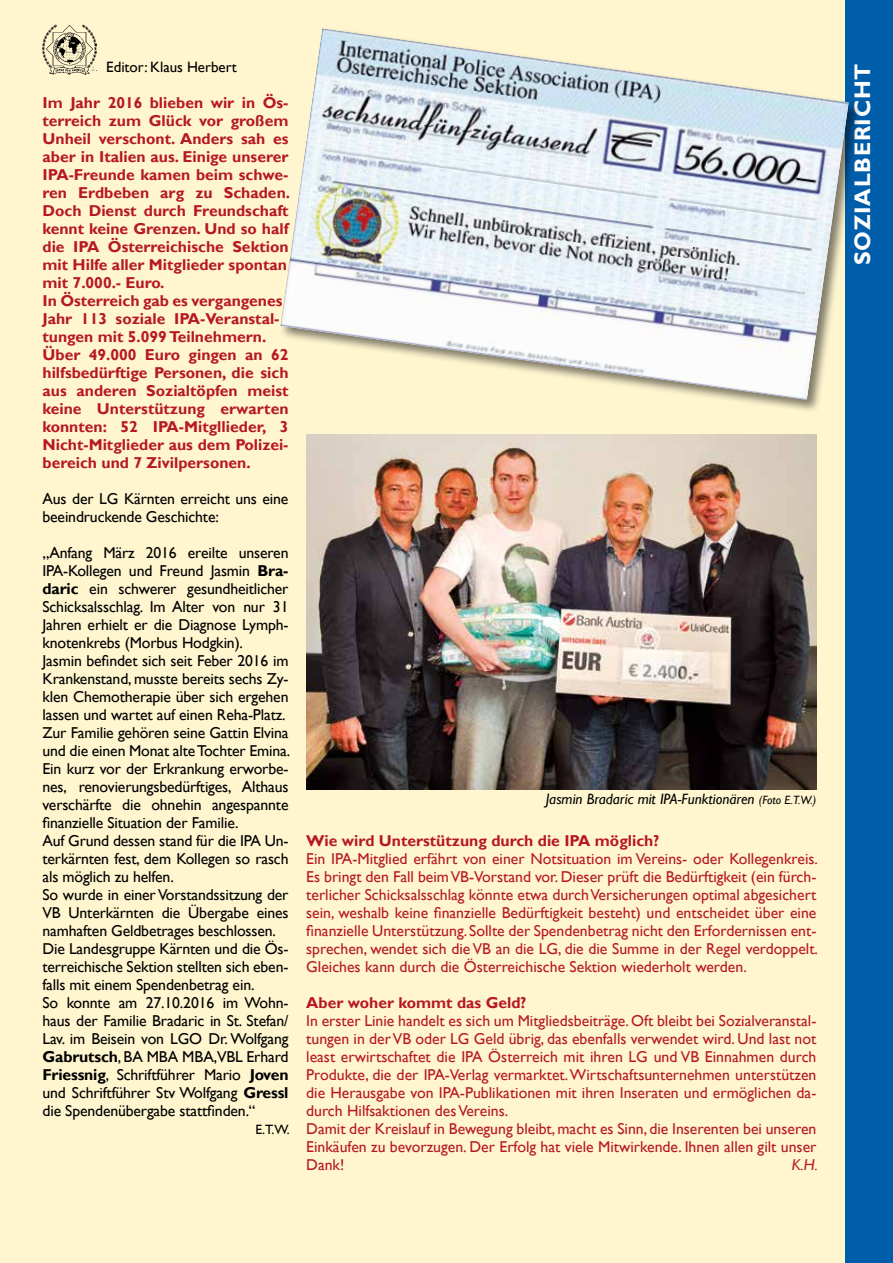
<style>
.page{position:relative;width:893px;height:1263px;background:#fff}
.page>*{position:absolute;margin:0;border:0;box-sizing:border-box;transform-origin:0 0}
.t1{font:700 22.5px "Gill Sans";letter-spacing:.03em;color:#fff}
.t2{font:15.75px/18px "Gill Sans";letter-spacing:-.01em;color:#000}
.t3{font:15.75px/18px "Gill Sans";color:#b71923;text-align:justify}
.t4{font:700 15.75px/18px "Gill Sans";color:#b71923}
.t5{font:italic 15.75px "Gill Sans";color:#b71923}
.t6{font:italic 15px "Gill Sans";color:#000}
.t7{font:15px "Gill Sans";color:#000}
.t8{font:13.5px "Gill Sans";color:#000}
.s1{font-weight:700}
.s2{font-size:12px}
</style>
<div class="page">
<div style="left:842px;top:0;width:51px;height:1263px;background:#005da9"></div>
<div style="left:0;top:0;width:845px;height:1263px;background:#fff6d0"></div>
<img style="left:43px;top:25px;width:53px;height:49px">
<div style="left:279px;top:27px;width:583px;height:386px;background:#000;opacity:.5"></div>
<img style="left:281px;top:29px;width:568px;height:371px">
<img style="left:306px;top:435px;width:510px;height:354px">
<p class="t7" style="left:106px;top:58px;width:132px">Editor: Klaus Herbert</p>
<p class="t4" style="left:43px;top:94px;width:249px">Im Jahr 2016 blieben wir in Ös&shy;terreich zum Glück vor großem<br>Unheil verschont. Anders sah es aber in Italien aus. Einige unserer<br>IPA-Freunde kamen beim schwe&shy;ren Erdbeben arg zu Schaden.<br>Doch Dienst durch Freundschaft kennt keine Grenzen. Und so half die IPA Österreichische Sektion mit Hilfe aller Mitglieder spontan mit 7.000.- Euro.<br>In Österreich gab es vergangenes<br>Jahr 113 soziale IPA-Veranstal&shy;tungen mit 5.099 Teilnehmern.<br>Über 49.000 Euro gingen an 62 hilfsbedürftige Personen, die sich aus anderen Sozialtöpfen meist keine Unterstützung erwarten konnten: 52 IPA-Mitgllieder, 3<br>Nicht-Mitglieder aus dem Polizei&shy;bereich und 7 Zivilpersonen.</p>
<p class="t2" style="left:43px;top:490px;width:247px">Aus der LG Kärnten erreicht uns eine beeindruckende Geschichte:</p>
<p class="t2" style="left:43px;top:544px;width:249px">„Anfang März 2016 ereilte unseren IPA-Kollegen und Freund Jasmin <span class="s1">Bra&shy;daric</span> ein schwerer gesundheitlicher Schicksalsschlag. Im Alter von nur 31<br>Jahren erhielt er die Diagnose Lymph&shy;knotenkrebs (Morbus Hodgkin).<br>Jasmin befindet sich seit Feber 2016 im Krankenstand, musste bereits sechs Zy&shy;klen Chemotherapie über sich ergehen lassen und wartet auf einen Reha-Platz.<br>Zur Familie gehören seine Gattin Elvina und die einen Monat alte Tochter Emina.<br>Ein kurz vor der Erkrankung erworbe&shy;nes, renovierungsbedürftiges, Althaus verschärfte die ohnehin angespannte finanzielle Situation der Familie.<br>Auf Grund dessen stand für die IPA Un&shy;terkärnten fest, dem Kollegen so rasch als möglich zu helfen.<br>So wurde in einer Vorstandssitzung der VB Unterkärnten die Übergabe eines namhaften Geldbetrages beschlossen.<br>Die Landesgruppe Kärnten und die Ös&shy;terreichische Sektion stellten sich eben&shy;falls mit einem Spendenbetrag ein.<br>So konnte am 27.10.2016 im Wohn&shy;haus der Familie Bradaric in St. Stefan/ Lav. im Beisein von LGO Dr. Wolfgang <span class="s1">Gabrutsch</span>, BA MBA MBA,VBL Erhard <span class="s1">Friessnig</span>, Schriftführer Mario <span class="s1">Joven </span>und Schriftführer Stv Wolfgang <span class="s1">Gressl </span>die Spendenübergabe stattfinden.“</p>
<p class="t8" style="left:255px;top:1122px;width:36px">E.T.W.</p>
<p class="t6" style="left:546px;top:790px;width:272px">Jasmin Bradaric mit IPA-Funktionären <span class="s2">(Foto E.T.W.)</span></p>
<p class="t4" style="left:306px;top:832px;width:355px">Wie wird Unterstützung durch die IPA möglich?</p>
<p class="t3" style="left:306px;top:850px;width:513px">Ein IPA-Mitglied erfährt von einer Notsituation im Vereins- oder Kollegenkreis.<br>Es bringt den Fall beim VB-Vorstand vor. Dieser prüft die Bedürftigkeit (ein fürch&shy;terlicher Schicksalsschlag könnte etwa durch Versicherungen optimal abgesichert sein, weshalb keine finanzielle Bedürftigkeit besteht) und entscheidet über eine finanzielle Unterstützung. Sollte der Spendenbetrag nicht den Erfordernissen ent&shy;sprechen, wendet sich die VB an die LG, die die Summe in der Regel verdoppelt.<br>Gleiches kann durch die Österreichische Sektion wiederholt werden.</p>
<p class="t4" style="left:306px;top:994px;width:222px">Aber woher kommt das Geld?</p>
<p class="t3" style="left:306px;top:1012px;width:512px;text-align:left">In erster Linie handelt es sich um Mitgliedsbeiträge. Oft bleibt bei Sozialveranstal&shy;tungen in der VB oder LG Geld übrig, das ebenfalls verwendet wird. Und last not least erwirtschaftet die IPA Österreich mit ihren LG und VB Einnahmen durch Produkte, die der IPA-Verlag vermarktet. Wirtschaftsunternehmen unterstützen die Herausgabe von IPA-Publikationen mit ihren Inseraten und ermöglichen da&shy;durch Hilfsaktionen des Vereins.<br>Damit der Kreislauf in Bewegung bleibt, macht es Sinn, die Inserenten bei unseren Einkäufen zu bevorzugen. Der Erfolg hat viele Mitwirkende. Ihnen allen gilt unser Dank!</p>
<p class="t5" style="left:792px;top:1156px;width:28px">K.H.</p>
<h1 class="t1" style="left:849px;top:265px;width:202px;rotate:-90deg">SOZIALBERICHT</h1>
</div>
